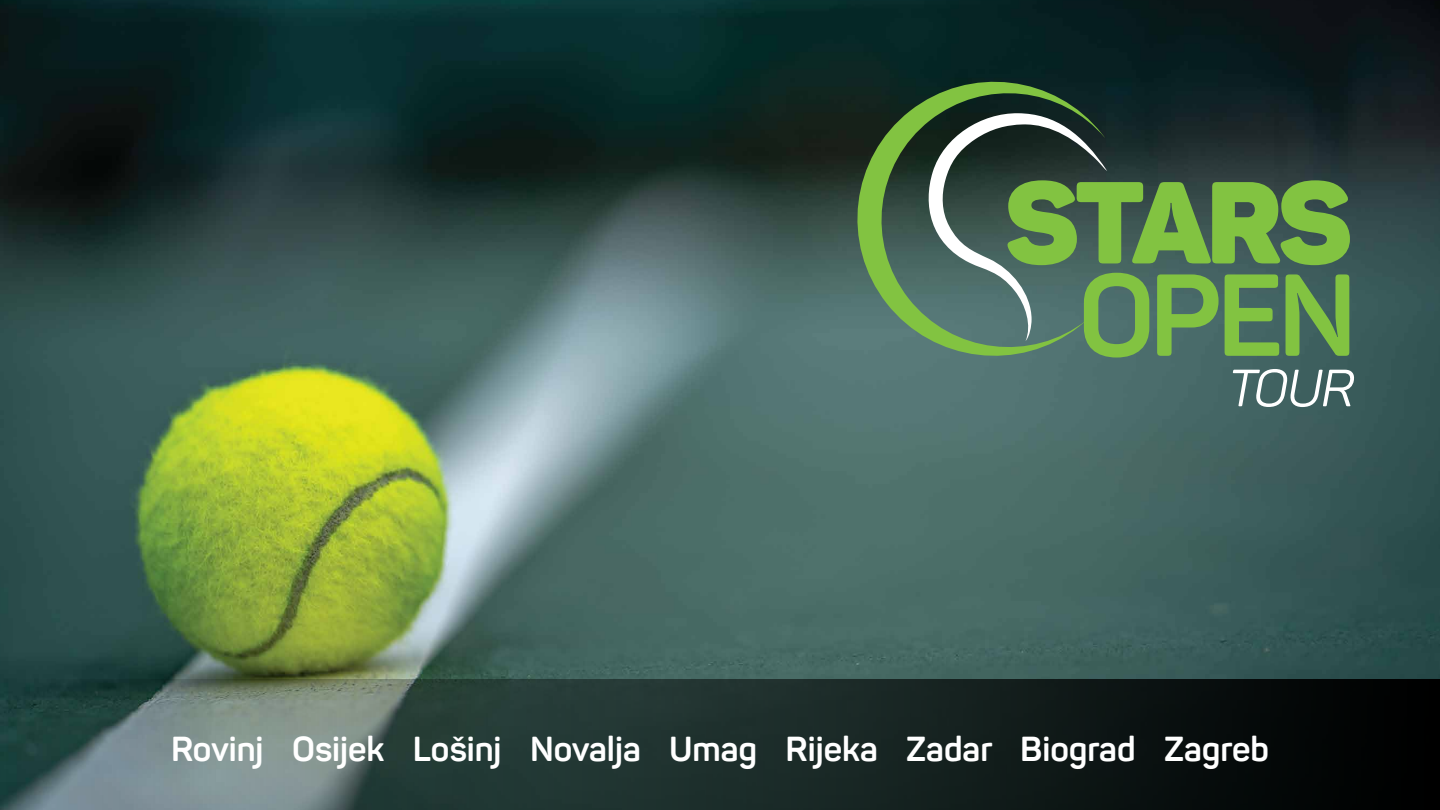
<style>
.page{position:relative;width:1440px;height:810px;background:#fff}
.page>*{position:absolute;margin:0;border:0;box-sizing:border-box;transform-origin:0 0}
.t1{font:900 114.6px "Panton";letter-spacing:-.035em;color:#82c341}
.t2{font:700 114.6px "Panton";color:#82c341}
.t3{font:italic 51.53px "Panton";color:#fff}
.t4{font:700 34.28px "Panton";color:#fff}
</style>
<div class="page">
<img style="left:0;top:0;width:1440px;height:680px">
<svg style="left:0;top:680px;width:1440px;height:130px;background:#2a3936"></svg>
<svg style="left:840px;top:64px;width:265px;height:309px;background:#406246"></svg>
<svg style="left:923px;top:113px;width:184px;height:228px;background:#4e6560"></svg>
<h1 class="t1" style="left:1004px;top:150px;width:349px">STARS</h1>
<h1 class="t2" style="left:1078px;top:245px;width:281px">OPEN</h1>
<h2 class="t3" style="left:1229px;top:357px;width:127px">TOUR</h2>
<p class="t4" style="left:171px;top:728px;width:1100px">Rovinj Osijek Lošinj Novalja Umag Rijeka Zadar Biograd Zagreb</p>
</div>
